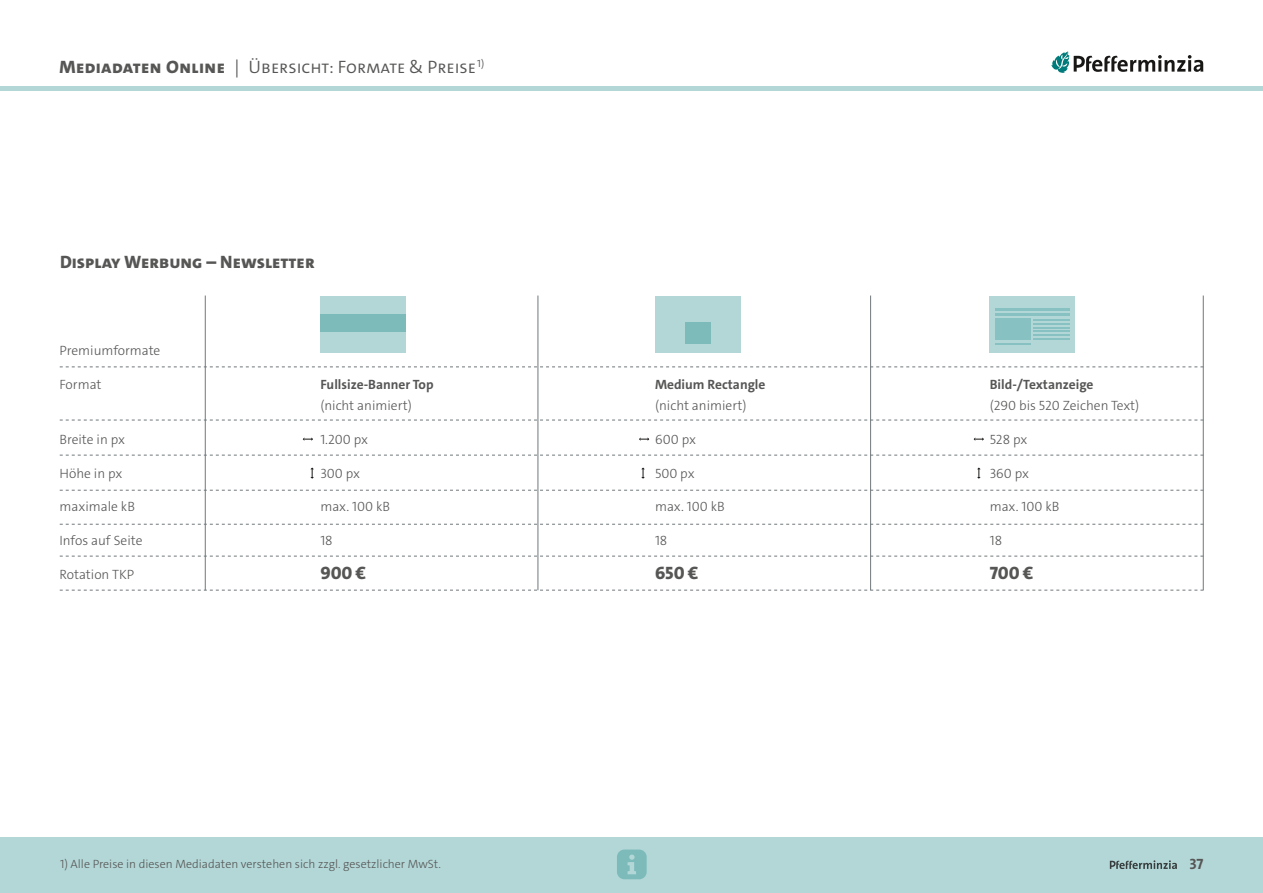
<style>
.page{position:relative;width:1263px;height:893px;background:#fff}
.page>*{position:absolute;margin:0;border:0;box-sizing:border-box;transform-origin:0 0}
.Rubrik-Thema{font:300 18px "The Sans C4 s";color:#565655}
.Zwiti{font:800 18px "The Sans C4 s";color:#565655}
.t1{font:700 15px "The Sans C4 s";color:#565655}
.Lauftext{font:300 13.5px/21px "The Sans C4 s";color:#565655}
.Lauftext-2{font:700 13.5px/21px "The Sans C4 s";color:#565655}
.Quelle{font:300 12px "The Sans C4 s";color:#565655}
.s1{font-weight:800}
.s2{font-weight:300}
.s3{font-weight:700}
</style>
<div class="page">
<div style="left:0;top:838px;width:1263px;height:55px;background:#b3d7d7"></div>
<svg style="left:1110px;top:860px;width:67px;height:9px"></svg>
<hr style="left:0;top:86px;width:1263px;height:4px;background:#b3d7d7">
<svg style="left:617px;top:849px;width:30px;height:30px"></svg>
<svg style="left:1051px;top:51px;width:152px;height:22px"></svg>
<hr style="left:205px;top:296px;width:1px;height:294px;background:#71787b">
<hr style="left:538px;top:296px;width:1px;height:294px;background:#71787b">
<hr style="left:870px;top:296px;width:1px;height:294px;background:#71787b">
<hr style="left:1203px;top:296px;width:1px;height:294px;background:#71787b">
<svg style="left:60px;top:366px;width:1143px;height:1px"></svg>
<svg style="left:60px;top:420px;width:1143px;height:1px"></svg>
<svg style="left:60px;top:455px;width:1143px;height:1px"></svg>
<svg style="left:60px;top:490px;width:1143px;height:1px"></svg>
<svg style="left:60px;top:524px;width:1143px;height:1px"></svg>
<svg style="left:60px;top:556px;width:1143px;height:1px"></svg>
<svg style="left:60px;top:590px;width:1143px;height:1px"></svg>
<div style="left:990px;top:296px;width:85px;height:57px;background:#b3d7d7"></div>
<div style="left:655px;top:296px;width:85px;height:57px;background:#b3d7d7"></div>
<div style="left:685px;top:322px;width:25px;height:22px;background:#7dbbbb"></div>
<div style="left:320px;top:296px;width:85px;height:57px;background:#b3d7d7"></div>
<div style="left:320px;top:315px;width:85px;height:17px;background:#7dbbbb"></div>
<svg style="left:303px;top:437px;width:10px;height:4px"></svg>
<svg style="left:639px;top:437px;width:10px;height:4px"></svg>
<svg style="left:974px;top:437px;width:10px;height:4px"></svg>
<svg style="left:310px;top:467px;width:4px;height:12px"></svg>
<svg style="left:641px;top:467px;width:4px;height:12px"></svg>
<svg style="left:977px;top:467px;width:4px;height:12px"></svg>
<div style="left:995px;top:318px;width:35px;height:22px;background:#88c1c1"></div>
<hr style="left:995px;top:308px;width:74px;height:3px;background:#007a7a">
<hr style="left:995px;top:313px;width:74px;height:2px;background:#007a7a">
<hr style="left:1033px;top:319px;width:36px;height:2px;background:#007a7a">
<hr style="left:1033px;top:323px;width:36px;height:2px;background:#007a7a">
<hr style="left:1033px;top:327px;width:36px;height:1px;background:#007a7a">
<hr style="left:1033px;top:331px;width:36px;height:1px;background:#007a7a">
<hr style="left:1033px;top:334px;width:36px;height:2px;background:#007a7a">
<hr style="left:1033px;top:338px;width:36px;height:2px;background:#007a7a">
<hr style="left:995px;top:343px;width:35px;height:2px;background:#007a7a">
<p class="Rubrik-Thema" style="left:60px;top:55px;width:426px"><span class="s1">Mediadaten Online</span> | Übersicht: Formate &amp; Preise<sup>1)</sup></p>
<p class="Zwiti" style="left:60px;top:250px;width:256px">Display Werbung – Newsletter</p>
<p class="Lauftext" style="left:60px;top:340px;width:102px">Premiumformate</p>
<p class="Lauftext" style="left:60px;top:374px;width:44px">Format</p>
<p class="Lauftext" style="left:60px;top:429px;width:67px">Breite in px</p>
<p class="Lauftext" style="left:60px;top:463px;width:64px">Höhe in px</p>
<p class="Lauftext" style="left:60px;top:496px;width:77px">maximale kB</p>
<p class="Lauftext" style="left:60px;top:530px;width:85px">Infos auf Seite</p>
<p class="Lauftext" style="left:60px;top:564px;width:76px">Rotation TKP</p>
<p class="Lauftext-2" style="left:320px;top:374px;width:115px">Fullsize-Banner Top <span class="s2">(nicht animiert)</span></p>
<p class="Lauftext" style="left:320px;top:429px;width:49px">1.200 px</p>
<p class="Lauftext" style="left:320px;top:463px;width:41px">300 px</p>
<p class="Lauftext" style="left:320px;top:496px;width:71px">max. 100 kB</p>
<p class="Lauftext" style="left:320px;top:530px;width:14px">18</p>
<p class="Zwiti" style="left:320px;top:561px;width:47px">900 €</p>
<p class="Quelle" style="left:60px;top:856px;width:382px">1) Alle Preise in diesen Mediadaten verstehen sich zzgl. gesetzlicher MwSt.</p>
<p class="Lauftext-2" style="left:655px;top:374px;width:112px">Medium Rectangle <span class="s2">(nicht animiert)</span></p>
<p class="Lauftext" style="left:655px;top:429px;width:42px">600 px</p>
<p class="Lauftext" style="left:655px;top:463px;width:41px">500 px</p>
<p class="Lauftext" style="left:655px;top:496px;width:71px">max. 100 kB</p>
<p class="Lauftext" style="left:655px;top:530px;width:14px">18</p>
<p class="Zwiti" style="left:655px;top:561px;width:45px">650 €</p>
<p class="Lauftext" style="left:990px;top:374px;width:151px"><span class="s3">Bild-/Textanzeige<br></span>(290 bis 520 Zeichen Text)</p>
<p class="Lauftext" style="left:990px;top:429px;width:39px">528 px</p>
<p class="Lauftext" style="left:990px;top:463px;width:41px">360 px</p>
<p class="Lauftext" style="left:990px;top:496px;width:71px">max. 100 kB</p>
<p class="Lauftext" style="left:990px;top:530px;width:14px">18</p>
<p class="Zwiti" style="left:990px;top:561px;width:45px">700 €</p>
<p class="t1" style="left:1189px;top:854px;width:15px">37</p>
</div>
